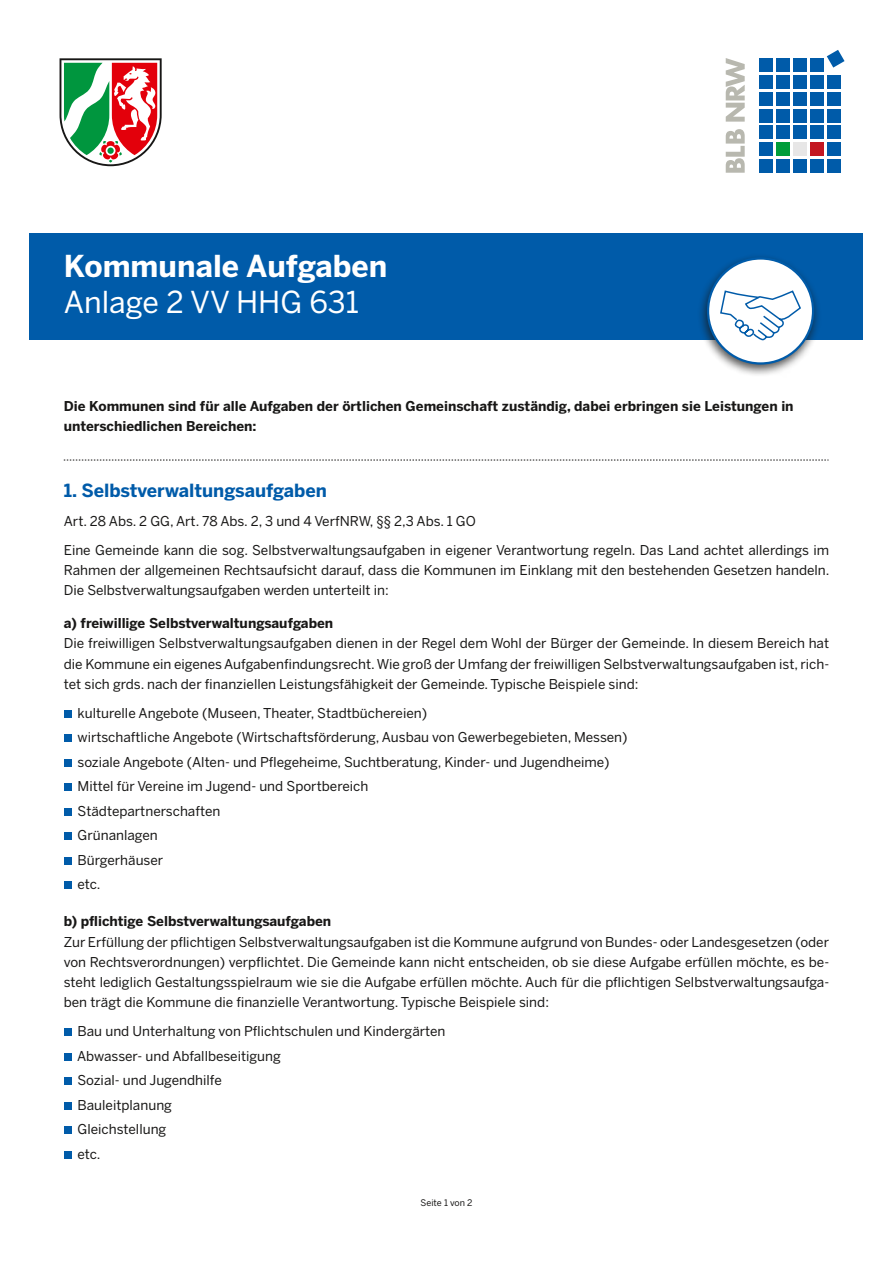
<style>
.page{position:relative;width:893px;height:1263px;background:#fff}
.page>*{position:absolute;margin:0;border:0;box-sizing:border-box;transform-origin:0 0}
.t1{font:700 30px "Benton Sans";color:#fff}
.t2{font:30px "Benton Sans";color:#fff}
.t3{font:700 18px "Benton Sans";color:#005ba9}
.t4{font:13.5px/24.5px "Benton Sans";color:#181716}
.t5{font:700 13.5px/20.2px "Benton Sans";color:#181716}
.t6{font:9px "Benton Sans";letter-spacing:-.005em;color:#181716}
</style>
<div class="page">
<div style="left:30px;top:233px;width:833px;height:106px;background:#005ba9"></div>
<svg style="left:64px;top:460px;width:764px;height:1px"></svg>
<div style="left:64px;top:710px;width:7px;height:8px;background:#005ba9"></div>
<div style="left:64px;top:735px;width:7px;height:7px;background:#005ba9"></div>
<div style="left:64px;top:759px;width:7px;height:8px;background:#005ba9"></div>
<div style="left:64px;top:784px;width:7px;height:7px;background:#005ba9"></div>
<div style="left:64px;top:808px;width:7px;height:8px;background:#005ba9"></div>
<div style="left:64px;top:833px;width:7px;height:7px;background:#005ba9"></div>
<div style="left:64px;top:857px;width:7px;height:8px;background:#005ba9"></div>
<div style="left:64px;top:882px;width:7px;height:7px;background:#005ba9"></div>
<div style="left:64px;top:1029px;width:7px;height:7px;background:#005ba9"></div>
<div style="left:64px;top:1053px;width:7px;height:8px;background:#005ba9"></div>
<div style="left:64px;top:1078px;width:7px;height:7px;background:#005ba9"></div>
<div style="left:64px;top:1102px;width:7px;height:8px;background:#005ba9"></div>
<div style="left:64px;top:1127px;width:7px;height:7px;background:#005ba9"></div>
<div style="left:64px;top:1151px;width:7px;height:8px;background:#005ba9"></div>
<svg style="left:60px;top:58px;width:102px;height:108px"></svg>
<div style="left:760px;top:160px;width:13px;height:13px;background:#005ba9"></div>
<div style="left:776px;top:160px;width:13px;height:13px;background:#005ba9"></div>
<div style="left:793px;top:160px;width:13px;height:13px;background:#005ba9"></div>
<div style="left:810px;top:160px;width:13px;height:13px;background:#005ba9"></div>
<div style="left:827px;top:160px;width:13px;height:13px;background:#005ba9"></div>
<div style="left:760px;top:143px;width:13px;height:13px;background:#005ba9"></div>
<div style="left:776px;top:143px;width:13px;height:13px;background:#009d3a"></div>
<div style="left:793px;top:143px;width:13px;height:13px;background:#e7e6e6"></div>
<div style="left:810px;top:143px;width:13px;height:13px;background:#c31721"></div>
<div style="left:827px;top:143px;width:13px;height:13px;background:#005ba9"></div>
<div style="left:760px;top:126px;width:13px;height:13px;background:#005ba9"></div>
<div style="left:776px;top:126px;width:13px;height:13px;background:#005ba9"></div>
<div style="left:793px;top:126px;width:13px;height:13px;background:#005ba9"></div>
<div style="left:810px;top:126px;width:13px;height:13px;background:#005ba9"></div>
<div style="left:827px;top:126px;width:13px;height:13px;background:#005ba9"></div>
<div style="left:760px;top:109px;width:13px;height:13px;background:#005ba9"></div>
<div style="left:776px;top:109px;width:13px;height:13px;background:#005ba9"></div>
<div style="left:793px;top:109px;width:13px;height:13px;background:#005ba9"></div>
<div style="left:810px;top:109px;width:13px;height:13px;background:#005ba9"></div>
<div style="left:827px;top:109px;width:13px;height:13px;background:#005ba9"></div>
<div style="left:760px;top:92px;width:13px;height:13px;background:#005ba9"></div>
<div style="left:776px;top:92px;width:13px;height:13px;background:#005ba9"></div>
<div style="left:793px;top:92px;width:13px;height:13px;background:#005ba9"></div>
<div style="left:810px;top:92px;width:13px;height:13px;background:#005ba9"></div>
<div style="left:827px;top:92px;width:13px;height:13px;background:#005ba9"></div>
<div style="left:760px;top:75px;width:13px;height:13px;background:#005ba9"></div>
<div style="left:776px;top:75px;width:13px;height:13px;background:#005ba9"></div>
<div style="left:793px;top:75px;width:13px;height:13px;background:#005ba9"></div>
<div style="left:810px;top:75px;width:13px;height:13px;background:#005ba9"></div>
<div style="left:827px;top:75px;width:13px;height:13px;background:#005ba9"></div>
<div style="left:760px;top:58px;width:13px;height:13px;background:#005ba9"></div>
<div style="left:776px;top:58px;width:13px;height:13px;background:#005ba9"></div>
<div style="left:793px;top:58px;width:13px;height:13px;background:#005ba9"></div>
<div style="left:810px;top:58px;width:13px;height:13px;background:#005ba9"></div>
<svg style="left:827px;top:50px;width:17px;height:18px"></svg>
<svg style="left:726px;top:129px;width:19px;height:44px"></svg>
<svg style="left:726px;top:58px;width:19px;height:64px"></svg>
<div style="left:697px;top:252px;width:125px;height:125px;background:#181716;opacity:.75"></div>
<div style="left:708px;top:258px;width:105px;height:105px;background:#fff;border-radius:50%"></div>
<div style="left:707px;top:257px;width:107px;height:108px;border:2px solid #005ba9;border-radius:50%"></div>
<svg style="left:720px;top:290px;width:81px;height:51px"></svg>
<h1 class="t1" style="left:64px;top:248px;width:325px">Kommunale Aufgaben</h1>
<h1 class="t2" style="left:64px;top:284px;width:297px">Anlage 2 VV HHG 631</h1>
<p class="t5" style="left:64px;top:396px;width:731px">Die Kommunen sind für alle Aufgaben der örtlichen Gemeinschaft zuständig, dabei erbringen sie Leistungen in unterschiedlichen Bereichen:</p>
<h2 class="t3" style="left:64px;top:480px;width:265px">1. Selbstverwaltungsaufgaben</h2>
<p class="t4" style="left:64px;top:506px;width:767px;line-height:28.8px">Art. 28 Abs. 2 GG, Art. 78 Abs. 2, 3 und 4 VerfNRW, §§ 2,3 Abs. 1 GO<br>Eine Gemeinde kann die sog. Selbstverwaltungsaufgaben in eigener Verantwortung regeln. Das Land achtet allerdings im</p>
<p class="t4" style="left:64px;top:560px;width:767px;line-height:20.2px">Rahmen der allgemeinen Rechtsaufsicht darauf, dass die Kommunen im Einklang mit den bestehenden Gesetzen handeln.<br>Die Selbstverwaltungsaufgaben werden unterteilt in:</p>
<p class="t5" style="left:64px;top:613px;width:271px">a) freiwillige Selbstverwaltungsaufgaben</p>
<p class="t4" style="left:64px;top:633px;width:767px;line-height:20.2px;text-align:justify">Die freiwilligen Selbstverwaltungsaufgaben dienen in der Regel dem Wohl der Bürger der Gemeinde. In diesem Bereich hat die Kommune ein eigenes Aufgabenfindungsrecht. Wie groß der Umfang der freiwilligen Selbstverwaltungsaufgaben ist, rich&shy;tet sich grds. nach der finanziellen Leistungsfähigkeit der Gemeinde. Typische Beispiele sind:</p>
<p class="t4" style="left:78px;top:700px;width:552px">kulturelle Angebote (Museen, Theater, Stadtbüchereien)<br>wirtschaftliche Angebote (Wirtschaftsförderung, Ausbau von Gewerbegebieten, Messen) soziale Angebote (Alten- und Pflegeheime, Suchtberatung, Kinder- und Jugendheime)<br>Mittel für Vereine im Jugend- und Sportbereich<br>Städtepartnerschaften<br>Grünanlagen<br>Bürgerhäuser<br>etc.</p>
<p class="t5" style="left:64px;top:911px;width:269px">b) pflichtige Selbstverwaltungsaufgaben</p>
<p class="t4" style="left:64px;top:931px;width:767px;line-height:20.2px;text-align:justify">Zur Erfüllung der pflichtigen Selbstverwaltungsaufgaben ist die Kommune aufgrund von Bundes- oder Landesgesetzen (oder von Rechtsverordnungen) verpflichtet. Die Gemeinde kann nicht entscheiden, ob sie diese Aufgabe erfüllen möchte, es be&shy;steht lediglich Gestaltungsspielraum wie sie die Aufgabe erfüllen möchte. Auch für die pflichtigen Selbstverwaltungsaufga&shy;ben trägt die Kommune die finanzielle Verantwortung. Typische Beispiele sind:</p>
<p class="t4" style="left:77px;top:1019px;width:370px">Bau und Unterhaltung von Pflichtschulen und Kindergärten<br>Abwasser- und Abfallbeseitigung<br>Sozial- und Jugendhilfe<br>Bauleitplanung<br>Gleichstellung<br>etc.</p>
<p class="t6" style="left:421px;top:1197px;width:53px">Seite 1 von 2</p>
</div>
